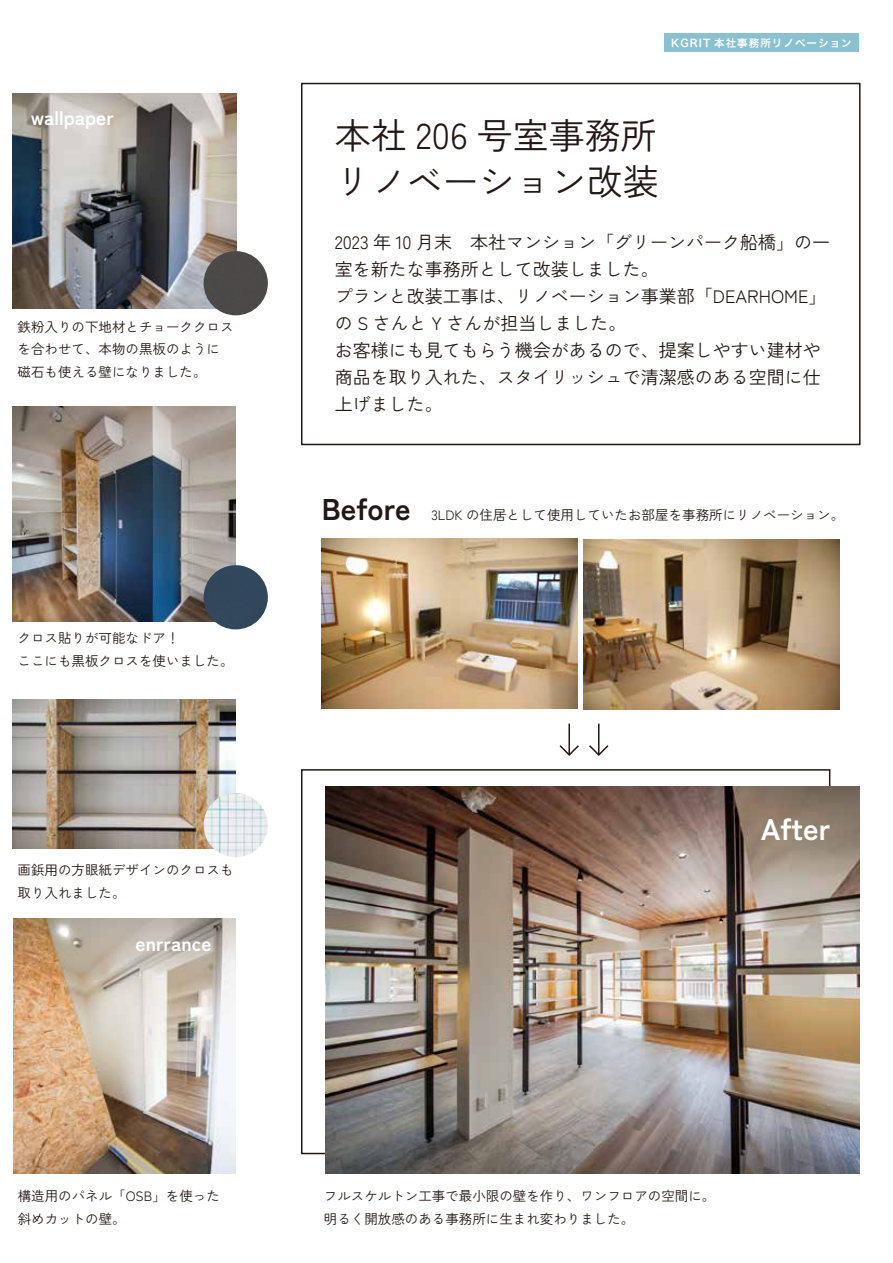
<style>
.page{position:relative;width:893px;height:1263px;background:#fff}
.page>*{position:absolute;margin:0;border:0;box-sizing:border-box;transform-origin:0 0}
.t1{font:36px/45.6px "Zen Kaku Gothic New";color:#221815}
.t2{font:700 30px "Zen Kaku Gothic New";color:#221815}
.t3{font:700 30px "Zen Kaku Gothic New";color:#fff}
.t4{font:700 19.5px "Zen Kaku Gothic New";color:#fff}
.t5{font:18px/27px "Zen Kaku Gothic New";color:#221815}
.t6{font:13.5px/22.5px "Zen Kaku Gothic New";color:#221815}
.t7{font:10.5px "Hiragino Sans W6";letter-spacing:.1em;color:#fff}
.s1{font-family:"Koz Go Pr 6 N"}
</style>
<div class="page">
<div style="left:301px;top:83px;width:559px;height:362px;border:2px solid #221815"></div>
<img style="left:13px;top:918px;width:222px;height:255px">
<img style="left:326px;top:786px;width:533px;height:387px">
<img style="left:13px;top:407px;width:223px;height:215px">
<img style="left:13px;top:94px;width:224px;height:215px">
<img style="left:13px;top:700px;width:223px;height:148px">
<div style="left:204px;top:565px;width:64px;height:64px;background:#31475d;border-radius:32px"></div>
<div style="left:204px;top:251px;width:64px;height:64px;background:#4b4948;border-radius:32px"></div>
<img style="left:204px;top:793px;width:64px;height:64px;border-radius:32px">
<div style="left:664px;top:33px;width:194px;height:19px;background:#89c1ce"></div>
<hr style="left:568px;top:724px;width:2px;height:31px;background:#221815">
<svg style="left:559px;top:743px;width:20px;height:13px"></svg>
<hr style="left:598px;top:724px;width:1px;height:31px;background:#221815">
<svg style="left:589px;top:743px;width:20px;height:13px"></svg>
<img style="left:322px;top:538px;width:256px;height:171px">
<img style="left:584px;top:539px;width:256px;height:170px">
<h3 class="t4" style="left:31px;top:105px;width:85px">wallpaper</h3>
<p class="t6" style="left:18px;top:315px;width:218px">鉄粉入りの下地材とチョーククロスを合わせて、本物の黒板のように磁石も使える壁になりました。</p>
<p class="t6" style="left:18px;top:627px;width:217px">クロス貼りが可能なドア！<br>ここにも黒板クロスを使いました。</p>
<p class="t6" style="left:18px;top:859px;width:217px">画鋲<span class="s1">用</span>の方眼紙デザインのクロスも取り入れました。</p>
<h3 class="t4" style="left:136px;top:931px;width:77px">enrrance</h3>
<p class="t7" style="left:671px;top:34px;width:182px">KGRIT 本社事務所リノベーション</p>
<h1 class="t1" style="left:335px;top:113px;width:325px">本社 206 号室事務所リノベーション改装</h1>
<h3 class="t5" style="left:335px;top:229px;width:497px">2023 年 10 月末　本社マンション「グリーンパーク船橋」の一室を新たな事務所として改装しました。<br>プランと改装工事は、リノベーション事業部「DEARHOME」の S さんと Y さんが担当しました。<br>お客様にも見てもらう機会があるので、提案しやすい建材や商品を取り入れた、スタイリッシュで清潔感のある空間に仕上げました。</h3>
<h2 class="t2" style="left:322px;top:490px;width:91px">Before</h2>
<p class="t6" style="left:431px;top:504px;width:414px">3LDK の住居として使用していたお部屋を事務所にリノベーション。</p>
<h2 class="t3" style="left:761px;top:811px;width:71px">After</h2>
<p class="t6" style="left:18px;top:1185px;width:204px">構造用のパネル「OSB」を使った斜めカットの壁。</p>
<p class="t6" style="left:324px;top:1185px;width:393px">フルスケルトン工事で最小限の壁を作り、ワンフロアの空間に。明るく開放感のある事務所に生まれ変わりました。</p>
</div>
